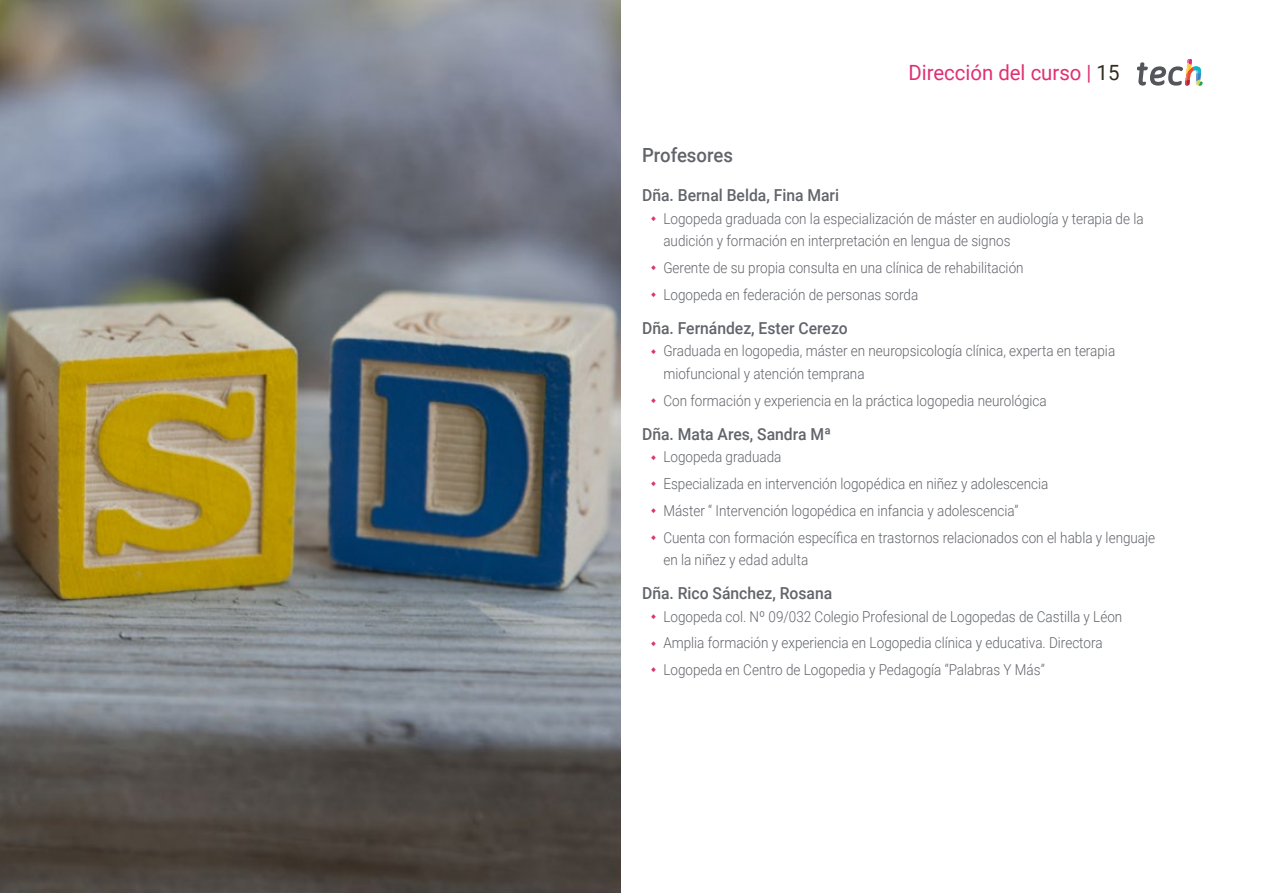
<style>
.page{position:relative;width:1263px;height:893px;background:#fff}
.page>*{position:absolute;margin:0;border:0;box-sizing:border-box;transform-origin:0 0}
.t1{font:21px "Roboto";color:#e03073}
.t2{font:500 19.5px "Roboto";color:#61646a;scale:.95 1}
.t3{font:500 16.5px "Roboto";color:#61646a;scale:.95 1}
.t4{font:300 15px/26.7px "Roboto";color:#61646a;scale:.9 1}
.s1{color:#332d20}
</style>
<div class="page">
<img style="left:0;top:0;width:621px;height:893px">
<svg style="left:1137px;top:59px;width:65px;height:27px"></svg>
<h1 class="t1" style="left:908px;top:57px;width:213px">Dirección del curso | <span class="s1">15</span></h1>
<h2 class="t2" style="left:642px;top:142px;width:97px">Profesores</h2>
<p class="t3" style="left:642px;top:184px;width:209px">Dña. Bernal Belda, Fina Mari</p>
<p class="t4" style="left:663px;top:207px;width:535px;line-height:22.5px">Logopeda graduada con la especialización de máster en audiología y terapia de la audición y formación en interpretación en lengua de signos</p>
<p class="t4" style="left:663px;top:254px;width:402px">Gerente de su propia consulta en una clínica de rehabilitación<br>Logopeda en federación de personas sorda</p>
<p class="t3" style="left:642px;top:317px;width:218px">Dña. Fernández, Ester Cerezo</p>
<p class="t4" style="left:663px;top:339px;width:503px;line-height:22.5px">Graduada en logopedia, máster en neuropsicología clínica, experta en terapia miofuncional y atención temprana</p>
<p class="t4" style="left:663px;top:386px;width:427px">Con formación y experiencia en la práctica logopedia neurológica</p>
<p class="t3" style="left:642px;top:422px;width:200px">Dña. Mata Ares, Sandra Mª</p>
<p class="t4" style="left:663px;top:443px;width:548px">Logopeda graduada<br>Especializada en intervención logopédica en niñez y adolescencia<br>Máster “ Intervención logopédica en infancia y adolescencia”<br>Cuenta con formación específica en trastornos relacionados con el habla y lenguaje</p>
<p class="t4" style="left:663px;top:546px;width:162px">en la niñez y edad adulta</p>
<p class="t3" style="left:642px;top:582px;width:202px">Dña. Rico Sánchez, Rosana</p>
<p class="t4" style="left:663px;top:602px;width:511px">Logopeda col. Nº 09/032 Colegio Profesional de Logopedas de Castilla y Léon<br>Amplia formación y experiencia en Logopedia clínica y educativa. Directora<br>Logopeda en Centro de Logopedia y Pedagogía “Palabras Y Más”</p>
</div>
